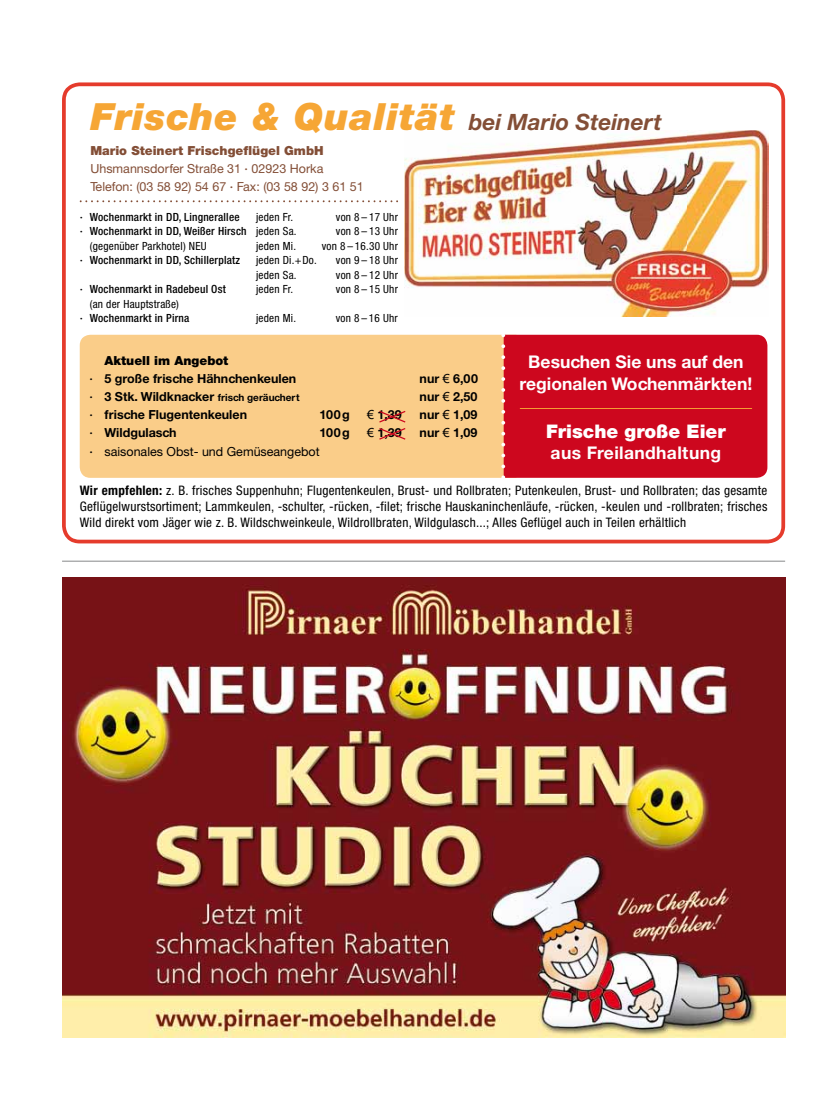
<style>
.page{position:relative;width:833px;height:1117px;background:#fff}
.page>*{position:absolute;margin:0;border:0;box-sizing:border-box;transform-origin:0 0}
.t1{font:italic 900 37.5px "Helvetica Neue";letter-spacing:.02em;color:#f6a635}
.t2{font:900 18.75px "Helvetica Neue";color:#fff}
.t3{font:700 17.5px/22.5px "Helvetica Neue CE";color:#fff;text-align:center}
.t4{font:700 17.5px "Helvetica Neue CE";letter-spacing:.02em;color:#fff}
.t5{font:condensed 13.12px/15.8px "Helvetica Neue";letter-spacing:.02em;color:#000;text-align:justify}
.t6{font:700 12.5px "Helvetica Neue CE";color:#000}
.t7{font:12.5px/18px "Helvetica Neue CE";color:#834e36}
.t8{font:12.5px "Helvetica Neue CE";color:#000}
.t9{font:900 12.5px "Helvetica Neue";color:#834e36}
.t10{font:900 12.5px "Helvetica Neue";color:#000}
.t11{font:condensed 11.25px/14.5px "Helvetica Neue";letter-spacing:.02em;color:#000;text-align:center}
.t12{font:500 condensed 11.25px "Helvetica Neue";letter-spacing:.02em;color:#000}
.s1{font-family:"Helvetica Neue CE";font-weight:700;font-size:22.5px;color:#834e36}
.s2{font-family:"Helvetica Neue";font-weight:500}
.s3{font-stretch:normal}
.s4{font-weight:400}
.s5{font-weight:500;font-stretch:normal}
.s6{font-weight:500}
.s7{font-family:"Arial";font-weight:400}
.s8{font-size:10px}
.s9{font-weight:700}
</style>
<div class="page">
<svg style="left:62px;top:82px;width:723px;height:461px"></svg>
<img style="left:405px;top:130px;width:363px;height:187px">
<svg style="left:80px;top:200px;width:318px;height:2px"></svg>
<div style="left:80px;top:335px;width:421px;height:142px;background:#facd89"></div>
<div style="left:505px;top:335px;width:262px;height:142px;background:#cd071e"></div>
<svg style="left:501px;top:322px;width:4px;height:157px"></svg>
<svg style="left:379px;top:411px;width:26px;height:11px"></svg>
<svg style="left:379px;top:428px;width:26px;height:11px"></svg>
<hr style="left:520px;top:408px;width:232px;height:1px;background:#f6a635">
<img style="left:62px;top:577px;width:723px;height:460px">
<hr style="left:62px;top:560px;width:723px;height:1px;background:#87888a">
<h1 class="t1" style="left:90px;top:94px;width:573px">Frische &amp; Qualität <span class="s1">bei Mario Steinert</span></h1>
<p class="t9" style="left:90px;top:143px;width:235px">Mario Steinert Frischgeflügel GmbH</p>
<p class="t7" style="left:90px;top:159px;width:275px">Uhsmannsdorfer Straße 31 <span class="s2">·</span> 02923 Horka<br>Telefon: (03 58 92) 54 67 <span class="s2">·</span> Fax: (03 58 92) 3 61 51</p>
<p class="t12" style="left:80px;top:210px;width:161px"><span class="s3">·</span> Wochenmarkt in DD, Lingnerallee</p>
<p class="t11" style="left:256px;top:209px;width:39px">jeden Fr.</p>
<p class="t11" style="left:336px;top:209px;width:64px">von 8 – 17 Uhr</p>
<p class="t12" style="left:80px;top:224px;width:218px"><span class="s3">·</span> Wochenmarkt in DD, Weißer Hirsch <span class="s4">jeden Sa.</span></p>
<p class="t11" style="left:336px;top:224px;width:64px">von 8 – 13 Uhr</p>
<p class="t11" style="left:90px;top:238px;width:118px">(gegenüber Parkhotel) NEU</p>
<p class="t11" style="left:256px;top:238px;width:42px">jeden Mi.</p>
<p class="t11" style="left:322px;top:238px;width:78px">von 8 – 16.30 Uhr</p>
<p class="t12" style="left:80px;top:253px;width:162px"><span class="s3">·</span> Wochenmarkt in DD, Schillerplatz</p>
<p class="t11" style="left:256px;top:253px;width:62px">jeden Di.+ Do.</p>
<p class="t11" style="left:336px;top:253px;width:64px">von 9 – 18 Uhr</p>
<p class="t11" style="left:256px;top:267px;width:42px">jeden Sa.</p>
<p class="t11" style="left:336px;top:267px;width:64px">von 8 – 12 Uhr</p>
<p class="t12" style="left:80px;top:282px;width:148px"><span class="s3">·</span> Wochenmarkt in Radebeul Ost</p>
<p class="t11" style="left:256px;top:282px;width:39px">jeden Fr.</p>
<p class="t11" style="left:336px;top:282px;width:64px">von 8 – 15 Uhr</p>
<p class="t11" style="left:80px;top:296px;width:111px">(an der Hauptstraße)<br><span class="s5">·</span> <span class="s6">Wochenmarkt in Pirna</span></p>
<p class="t11" style="left:256px;top:311px;width:42px">jeden Mi.</p>
<p class="t11" style="left:336px;top:311px;width:64px">von 8 – 16 Uhr</p>
<p class="t10" style="left:104px;top:353px;width:125px">Aktuell im Angebot</p>
<p class="t6" style="left:89px;top:371px;width:208px"><span class="s2">·</span> 5 große frische Hähnchenkeulen</p>
<p class="t6" style="left:419px;top:371px;width:60px">nur <span class="s7">€</span> 6,00</p>
<p class="t6" style="left:89px;top:389px;width:212px"><span class="s2">·</span> 3 Stk. Wildknacker <span class="s8">frisch geräuchert</span></p>
<p class="t6" style="left:419px;top:389px;width:59px">nur <span class="s7">€</span> 2,50</p>
<p class="t6" style="left:89px;top:407px;width:159px"><span class="s2">·</span> frische Flugentenkeulen</p>
<p class="t6" style="left:319px;top:407px;width:32px">100 g</p>
<p class="t6" style="left:367px;top:407px;width:36px"><span class="s7">€</span> 1,39</p>
<p class="t6" style="left:419px;top:407px;width:59px">nur <span class="s7">€</span> 1,09</p>
<p class="t6" style="left:89px;top:425px;width:89px"><span class="s2">·</span> Wildgulasch</p>
<p class="t6" style="left:319px;top:425px;width:32px">100 g</p>
<p class="t6" style="left:367px;top:425px;width:36px"><span class="s7">€</span> 1,39</p>
<p class="t6" style="left:419px;top:425px;width:59px">nur <span class="s7">€</span> 1,09</p>
<p class="t8" style="left:89px;top:443px;width:232px"><span class="s2">·</span> saisonales Obst- und Gemüseangebot</p>
<h3 class="t3" style="left:519px;top:350px;width:234px">Besuchen Sie uns auf den regionalen Wochenmärkten!</h3>
<h2 class="t2" style="left:546px;top:420px;width:181px">Frische große Eier</h2>
<h3 class="t4" style="left:550px;top:441px;width:172px">aus Freilandhaltung</h3>
<p class="t5" style="left:80px;top:482px;width:689px"><span class="s9">Wir empfehlen:</span> z. B. frisches Suppenhuhn; Flugentenkeulen, Brust- und Rollbraten; Putenkeulen, Brust- und Rollbraten; das gesamte Geflügelwurstsortiment; Lammkeulen, -schulter, -rücken, -filet; frische Hauskaninchenläufe, -rücken, -keulen und -rollbraten; frisches Wild direkt vom Jäger wie z. B. Wildschweinkeule, Wildrollbraten, Wildgulasch...; Alles Geflügel auch in Teilen erhältlich</p>
</div>
